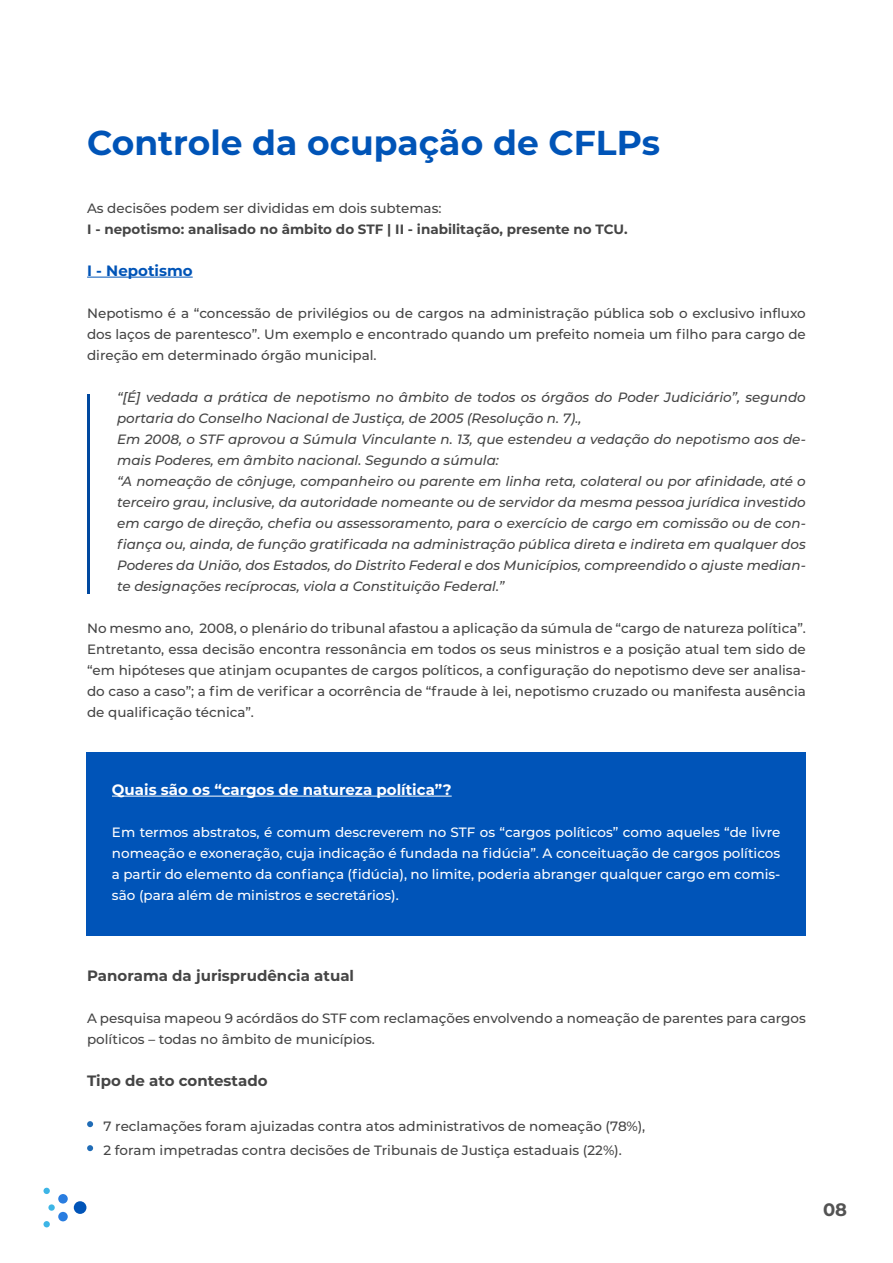
<style>
.page{position:relative;width:893px;height:1263px;background:#fff}
.page>*{position:absolute;margin:0;border:0;box-sizing:border-box;transform-origin:0 0}
.t1{font:700 34.5px "Montserrat";color:#0054b7}
.t2{font:700 18px "Montserrat";color:#535353}
.t3{font:700 15px "Montserrat";color:#454545}
.t4{font:700 15px "Montserrat";color:#fff}
.t5{font:700 15px "Montserrat";color:#0054b7}
.t6{font:500 13.5px/21px "Montserrat";color:#454545;text-align:justify}
.t7{font:italic 500 13.5px/21px "Montserrat";color:#454545}
.t8{font:500 13.5px/21px "Montserrat";color:#fff;text-align:justify}
.t9{font:700 13.5px "Montserrat";color:#454545}
</style>
<div class="page">
<div style="left:74px;top:1201px;width:12px;height:13px;background:#0054b8;border-radius:50%"></div>
<div style="left:43px;top:1188px;width:7px;height:6px;background:#3db5e6;border-radius:50%"></div>
<div style="left:43px;top:1221px;width:7px;height:6px;background:#3db5e6;border-radius:50%"></div>
<svg style="left:48px;top:1204px;width:7px;height:7px"></svg>
<div style="left:58px;top:1194px;width:10px;height:9px;background:#297de0;border-radius:50%"></div>
<div style="left:58px;top:1212px;width:10px;height:9px;background:#297de0;border-radius:50%"></div>
<hr style="left:87px;top:277px;width:106px;height:1px;background:#0054b7">
<div style="left:86px;top:753px;width:720px;height:183px;background:#0054b8"></div>
<hr style="left:112px;top:796px;width:340px;height:1px;background:#fff">
<svg style="left:87px;top:1121px;width:6px;height:6px"></svg>
<svg style="left:87px;top:1145px;width:6px;height:6px"></svg>
<hr style="left:87px;top:394px;width:3px;height:199px;background:#00489f">
<p class="t1" style="left:87px;top:118px;width:575px">Controle da ocupação de CFLPs</p>
<p class="t6" style="left:87px;top:197px;width:356px">As decisões podem ser divididas em dois subtemas:</p>
<p class="t9" style="left:87px;top:219px;width:542px">I - nepotismo: analisado no âmbito do STF | II - inabilitação, presente no TCU.</p>
<p class="t5" style="left:87px;top:259px;width:107px">I - Nepotismo</p>
<p class="t6" style="left:87px;top:302px;width:720px">Nepotismo é a “concessão de privilégios ou de cargos na administração pública sob o exclusivo influxo dos laços de parentesco”. Um exemplo e encontrado quando um prefeito nomeia um filho para cargo de direção em determinado órgão municipal.</p>
<p class="t7" style="left:117px;top:386px;width:690px">“[É] vedada a prática de nepotismo no âmbito de todos os órgãos do Poder Judiciário”, segundo portaria do Conselho Nacional de Justiça, de 2005 (Resolução n. 7).,</p>
<p class="t7" style="left:117px;top:428px;width:690px">Em 2008, o STF aprovou a Súmula Vinculante n. 13, que estendeu a vedação do nepotismo aos de&shy;mais Poderes, em âmbito nacional. Segundo a súmula:</p>
<p class="t7" style="left:117px;top:470px;width:690px;text-align:justify">“A nomeação de cônjuge, companheiro ou parente em linha reta, colateral ou por afinidade, até o terceiro grau, inclusive, da autoridade nomeante ou de servidor da mesma pessoa jurídica investido em cargo de direção, chefia ou assessoramento, para o exercício de cargo em comissão ou de con&shy;fiança ou, ainda, de função gratificada na administração pública direta e indireta em qualquer dos Poderes da União, dos Estados, do Distrito Federal e dos Municípios, compreendido o ajuste median&shy;te designações recíprocas, viola a Constituição Federal.”</p>
<p class="t6" style="left:87px;top:617px;width:720px">No mesmo ano, 2008, o plenário do tribunal afastou a aplicação da súmula de “cargo de natureza política”.<br>Entretanto, essa decisão encontra ressonância em todos os seus ministros e a posição atual tem sido de “em hipóteses que atinjam ocupantes de cargos políticos, a configuração do nepotismo deve ser analisa&shy;do caso a caso”; a fim de verificar a ocorrência de “fraude à lei, nepotismo cruzado ou manifesta ausência de qualificação técnica”.</p>
<p class="t4" style="left:112px;top:778px;width:341px">Quais são os “cargos de natureza política”?</p>
<p class="t8" style="left:112px;top:821px;width:670px">Em termos abstratos, é comum descreverem no STF os “cargos políticos” como aqueles “de livre nomeação e exoneração, cuja indicação é fundada na fidúcia”. A conceituação de cargos políticos a partir do elemento da confiança (fidúcia), no limite, poderia abranger qualquer cargo em comis&shy;são (para além de ministros e secretários).</p>
<p class="t3" style="left:87px;top:964px;width:268px">Panorama da jurisprudência atual</p>
<p class="t6" style="left:87px;top:1007px;width:720px">A pesquisa mapeou 9 acórdãos do STF com reclamações envolvendo a nomeação de parentes para cargos políticos – todas no âmbito de municípios.</p>
<p class="t3" style="left:87px;top:1069px;width:182px">Tipo de ato contestado</p>
<p class="t6" style="left:104px;top:1115px;width:543px">7 reclamações foram ajuizadas contra atos administrativos de nomeação (78%),</p>
<p class="t6" style="left:104px;top:1139px;width:520px">2 foram impetradas contra decisões de Tribunais de Justiça estaduais (22%).</p>
<h2 class="t2" style="left:823px;top:1196px;width:26px">08</h2>
</div>
